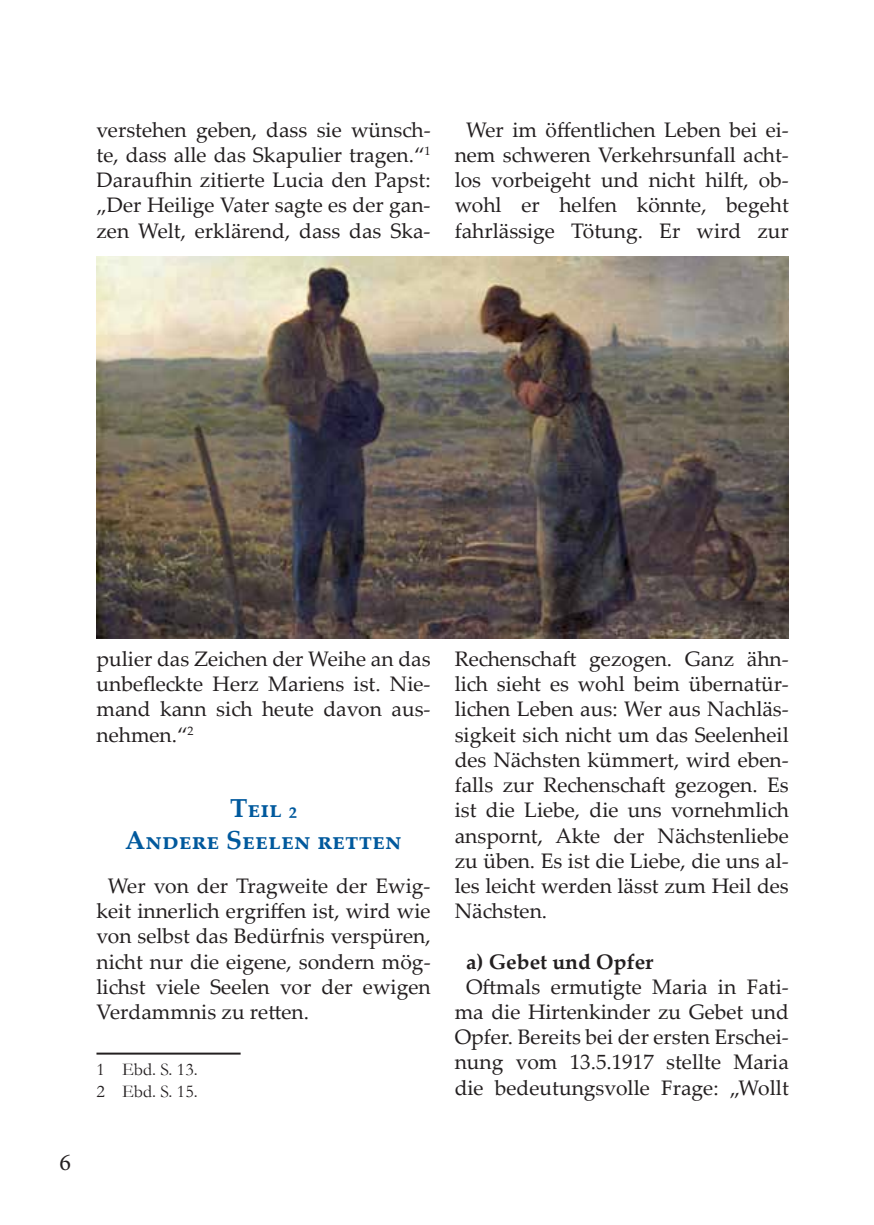
<style>
.page{position:relative;width:874px;height:1225px;background:#fff}
.page>*{position:absolute;margin:0;border:0;box-sizing:border-box;transform-origin:0 0}
.t1{font:700 26px/31.2px "Palatino Linotype";color:#00599d;text-align:center}
.t2{font:24px "Minion Pro";color:#231f20}
.t3{font:21px/25.2px "Palatino Linotype";color:#231f20;text-align:justify}
.t4{font:700 21px "Palatino Linotype";color:#231f20}
.t5{font:18px/21.6px "Garamond";color:#231f20}
</style>
<div class="page">
<hr style="left:96px;top:1052px;width:144px;height:2px;background:#231f20">
<img style="left:96px;top:257px;width:692px;height:381px">
<p class="t3" style="left:96px;top:116px;width:335px">verstehen geben, dass sie wünsch&shy;te, dass alle das Skapulier tragen.“<sup>1<br></sup>Daraufhin zitierte Lucia den Papst: „Der Heilige Vater sagte es der gan&shy;zen Welt, erklärend, dass das Ska-</p>
<p class="t3" style="left:454px;top:116px;width:335px;text-align:center">Wer im öffentlichen Leben bei ei&shy;nem schweren Verkehrsunfall acht&shy;los vorbeigeht und nicht hilft, ob&shy;wohl er helfen könnte, begeht fahrlässige Tötung. Er wird zur</p>
<p class="t2" style="left:59px;top:1145px;width:13px">6</p>
<p class="t3" style="left:96px;top:645px;width:335px">pulier das Zeichen der Weihe an das unbefleckte Herz Mariens ist. Nie&shy;mand kann sich heute davon aus&shy;nehmen.“<sup>2</sup></p>
<p class="t1" style="left:125px;top:792px;width:278px">Teil 2<br>Andere Seelen retten</p>
<p class="t3" style="left:96px;top:872px;width:335px;text-indent:11px">Wer von der Tragweite der Ewig&shy;keit innerlich ergriffen ist, wird wie von selbst das Bedürfnis verspüren, nicht nur die eigene, sondern mög&shy;lichst viele Seelen vor der ewigen Verdammnis zu retten.</p>
<p class="t5" style="left:96px;top:1058px;width:103px">1 Ebd. S. 13.<br>2 Ebd. S. 15.</p>
<p class="t3" style="left:454px;top:645px;width:335px">Rechenschaft gezogen. Ganz ähn&shy;lich sieht es wohl beim übernatür&shy;lichen Leben aus: Wer aus Nachläs&shy;sigkeit sich nicht um das Seelenheil des Nächsten kümmert, wird eben&shy;falls zur Rechenschaft gezogen. Es ist die Liebe, die uns vornehmlich anspornt, Akte der Nächstenliebe zu üben. Es ist die Liebe, die uns al&shy;les leicht werden lässt zum Heil des Nächsten.</p>
<p class="t4" style="left:466px;top:946px;width:189px">a) Gebet und Opfer</p>
<p class="t3" style="left:454px;top:973px;width:335px;text-align:center">Oftmals ermutigte Maria in Fati&shy;ma die Hirtenkinder zu Gebet und Opfer. Bereits bei der ersten Erschei&shy;nung vom 13.5.1917 stellte Maria die bedeutungsvolle Frage: „Wollt</p>
</div>
